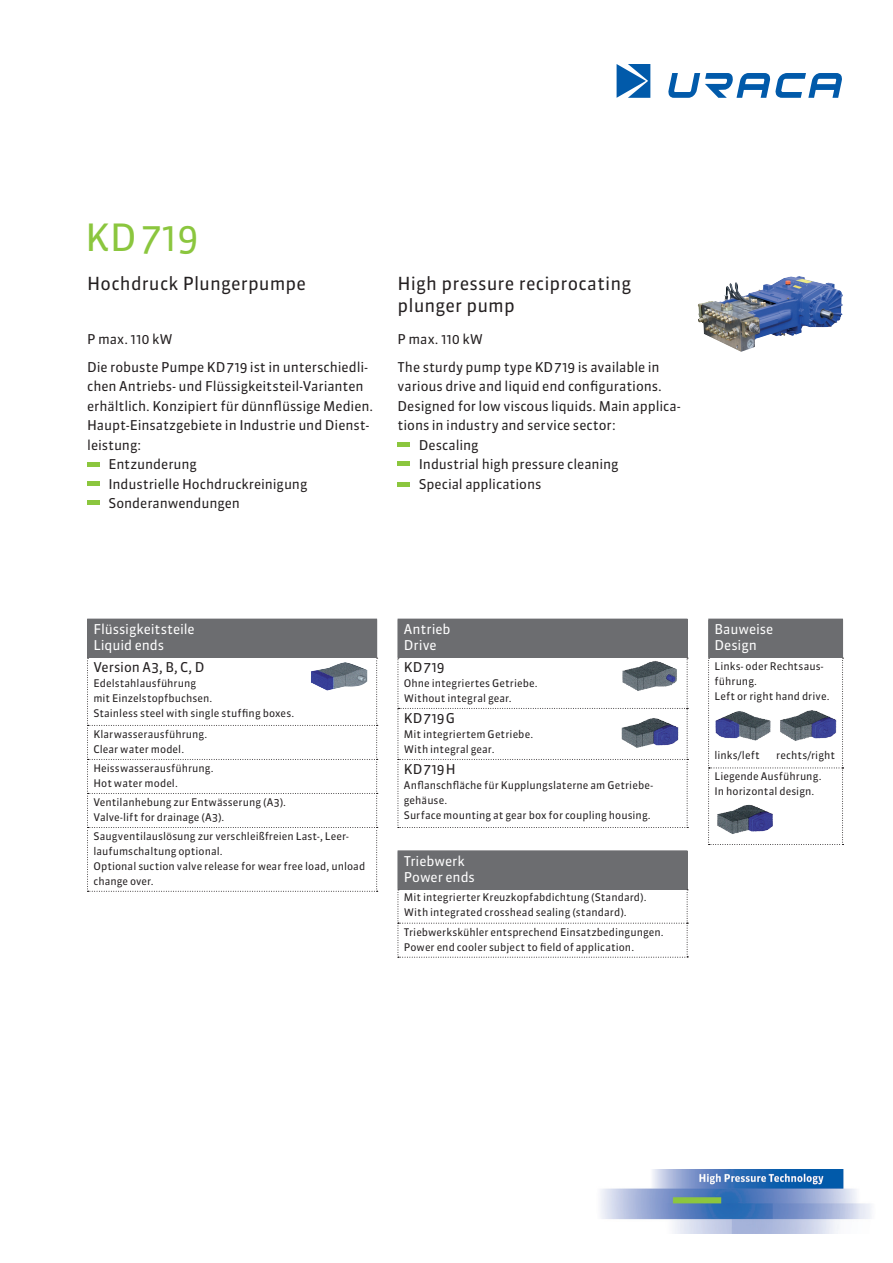
<style>
.page{position:relative;width:893px;height:1263px;background:#fff}
.page>*{position:absolute;margin:0;border:0;box-sizing:border-box;transform-origin:0 0}
.t1{font:37.5px "Sanuk OT";letter-spacing:.005em;color:#8bc63e}
.t2{font:18px/21.3px "Sanuk OT";letter-spacing:.01em;color:#231f20}
.t3{font:13.5px/27.6px "Sanuk OT";letter-spacing:-.005em;color:#231f20}
.t4{font:13.5px/16.5px "Sanuk OT";letter-spacing:-.005em;color:#fff}
.t5{font:10.5px/15px "Sanuk OT";letter-spacing:.005em;color:#231f20}
</style>
<div class="page">
<div style="left:88px;top:619px;width:289px;height:38px;background:#6c6d70"></div>
<svg style="left:87px;top:658px;width:291px;height:234px"></svg>
<hr style="left:87px;top:619px;width:1px;height:38px;background:#6c6d70">
<hr style="left:87px;top:657px;width:290px;height:1px;background:#6c6d70">
<div style="left:398px;top:619px;width:289px;height:38px;background:#6c6d70"></div>
<svg style="left:398px;top:658px;width:290px;height:170px"></svg>
<hr style="left:398px;top:657px;width:289px;height:1px;background:#6c6d70">
<hr style="left:687px;top:619px;width:1px;height:38px;background:#6c6d70">
<div style="left:398px;top:851px;width:289px;height:38px;background:#6c6d70"></div>
<hr style="left:398px;top:850px;width:289px;height:1px;background:#6c6d70">
<hr style="left:687px;top:851px;width:1px;height:38px;background:#6c6d70">
<svg style="left:398px;top:889px;width:290px;height:69px"></svg>
<div style="left:709px;top:619px;width:133px;height:38px;background:#6c6d70"></div>
<svg style="left:708px;top:658px;width:135px;height:187px"></svg>
<hr style="left:708px;top:657px;width:135px;height:1px;background:#6c6d70">
<hr style="left:708px;top:619px;width:1px;height:38px;background:#6c6d70">
<hr style="left:842px;top:619px;width:1px;height:38px;background:#6c6d70">
<img style="left:711px;top:710px;width:64px;height:32px">
<img style="left:778px;top:709px;width:60px;height:32px">
<img style="left:712px;top:802px;width:64px;height:35px">
<img style="left:620px;top:716px;width:60px;height:34px">
<img style="left:620px;top:659px;width:60px;height:33px">
<img style="left:310px;top:660px;width:58px;height:32px">
<svg style="left:668px;top:73px;width:174px;height:25px"></svg>
<svg style="left:617px;top:64px;width:33px;height:34px"></svg>
<img style="left:600px;top:1169px;width:271px;height:64px">
<img style="left:698px;top:276px;width:98px;height:76px">
<div style="left:87px;top:462px;width:13px;height:5px;background:#8bc63e"></div>
<div style="left:87px;top:481px;width:13px;height:5px;background:#8bc63e"></div>
<hr style="left:87px;top:501px;width:13px;height:4px;background:#8bc63e">
<div style="left:398px;top:442px;width:12px;height:5px;background:#8bc63e"></div>
<hr style="left:398px;top:462px;width:12px;height:4px;background:#8bc63e">
<hr style="left:398px;top:482px;width:12px;height:4px;background:#8bc63e">
<h1 class="t1" style="left:85px;top:214px;width:115px">KD719</h1>
<h2 class="t2" style="left:87px;top:273px;width:221px">Hochdruck Plungerpumpe</h2>
<p class="t3" style="left:87px;top:326px;width:282px">P max. 110 kW<br>Die robuste Pumpe KD719 ist in unterschiedli-</p>
<p class="t3" style="left:87px;top:373px;width:278px">chen Antriebs- und Flüssigkeitsteil-Varianten</p>
<p class="t3" style="left:87px;top:392px;width:288px">erhältlich. Konzipiert für dünnflüssige Medien.</p>
<p class="t3" style="left:87px;top:412px;width:283px">Haupt-Einsatzgebiete in Industrie und Dienst-</p>
<p class="t3" style="left:87px;top:431px;width:56px">leistung:</p>
<p class="t3" style="left:108px;top:451px;width:90px">Entzunderung</p>
<p class="t3" style="left:108px;top:470px;width:200px">Industrielle Hochdruckreinigung</p>
<p class="t3" style="left:108px;top:490px;width:133px">Sonderanwendungen</p>
<h2 class="t2" style="left:398px;top:273px;width:235px">High pressure reciprocating plunger pump</h2>
<p class="t3" style="left:398px;top:326px;width:264px">P max. 110 kW<br>The sturdy pump type KD719 is available in</p>
<p class="t3" style="left:398px;top:373px;width:266px">various drive and liquid end configurations.</p>
<p class="t3" style="left:398px;top:392px;width:285px">Designed for low viscous liquids. Main applica-</p>
<p class="t3" style="left:398px;top:412px;width:220px">tions in industry and service sector:</p>
<p class="t3" style="left:419px;top:431px;width:61px">Descaling</p>
<p class="t3" style="left:419px;top:451px;width:201px">Industrial high pressure cleaning</p>
<p class="t3" style="left:419px;top:470px;width:124px">Special applications</p>
<p class="t4" style="left:93px;top:621px;width:103px">Flüssigkeitsteile<br>Liquid ends</p>
<p class="t3" style="left:93px;top:653px;width:112px">Version A3, B, C, D</p>
<p class="t5" style="left:93px;top:676px;width:202px">Edelstahlausführung<br>mit Einzelstopfbuchsen.<br>Stainless steel with single stuffing boxes.</p>
<p class="t5" style="left:93px;top:726px;width:115px">Klarwasserausführung.<br>Clear water model.</p>
<p class="t5" style="left:93px;top:760px;width:122px">Heisswasserausführung.<br>Hot water model.</p>
<p class="t5" style="left:93px;top:794px;width:194px">Ventilanhebung zur Entwässerung (A3).<br>Valve-lift for drainage (A3).</p>
<p class="t5" style="left:93px;top:828px;width:273px">Saugventilauslösung zur verschleißfreien Last-, Leer&shy;laufumschaltung optional.<br>Optional suction valve release for wear free load, unload change over.</p>
<p class="t4" style="left:404px;top:621px;width:48px">Antrieb<br>Drive</p>
<p class="t3" style="left:404px;top:653px;width:42px">KD719</p>
<p class="t5" style="left:404px;top:676px;width:135px">Ohne integriertes Getriebe.<br>Without integral gear.</p>
<p class="t3" style="left:404px;top:704px;width:53px">KD719G</p>
<p class="t5" style="left:404px;top:727px;width:131px">Mit integriertem Getriebe.<br>With integral gear.</p>
<p class="t3" style="left:404px;top:755px;width:53px">KD719H</p>
<p class="t5" style="left:404px;top:778px;width:251px">Anflanschfläche für Kupplungslaterne am Getriebe&shy;gehäuse.<br>Surface mounting at gear box for coupling housing.</p>
<p class="t4" style="left:404px;top:852px;width:72px">Triebwerk<br>Power ends</p>
<p class="t5" style="left:404px;top:890px;width:244px">Mit integrierter Kreuzkopfabdichtung (Standard).<br>With integrated crosshead sealing (standard).</p>
<p class="t5" style="left:404px;top:924px;width:261px">Triebwerkskühler entsprechend Einsatzbedingungen.<br>Power end cooler subject to field of application.</p>
<p class="t4" style="left:714px;top:621px;width:60px">Bauweise<br>Design</p>
<p class="t5" style="left:714px;top:658px;width:116px">Links- oder Rechtsaus&shy;führung.<br>Left or right hand drive.</p>
<p class="t5" style="left:714px;top:747px;width:47px">links/left</p>
<p class="t5" style="left:714px;top:744px;width:122px;line-height:21.6px;text-indent:62px">rechts/right<br>Liegende Ausführung.</p>
<p class="t5" style="left:714px;top:784px;width:101px">In horizontal design.</p>
</div>
